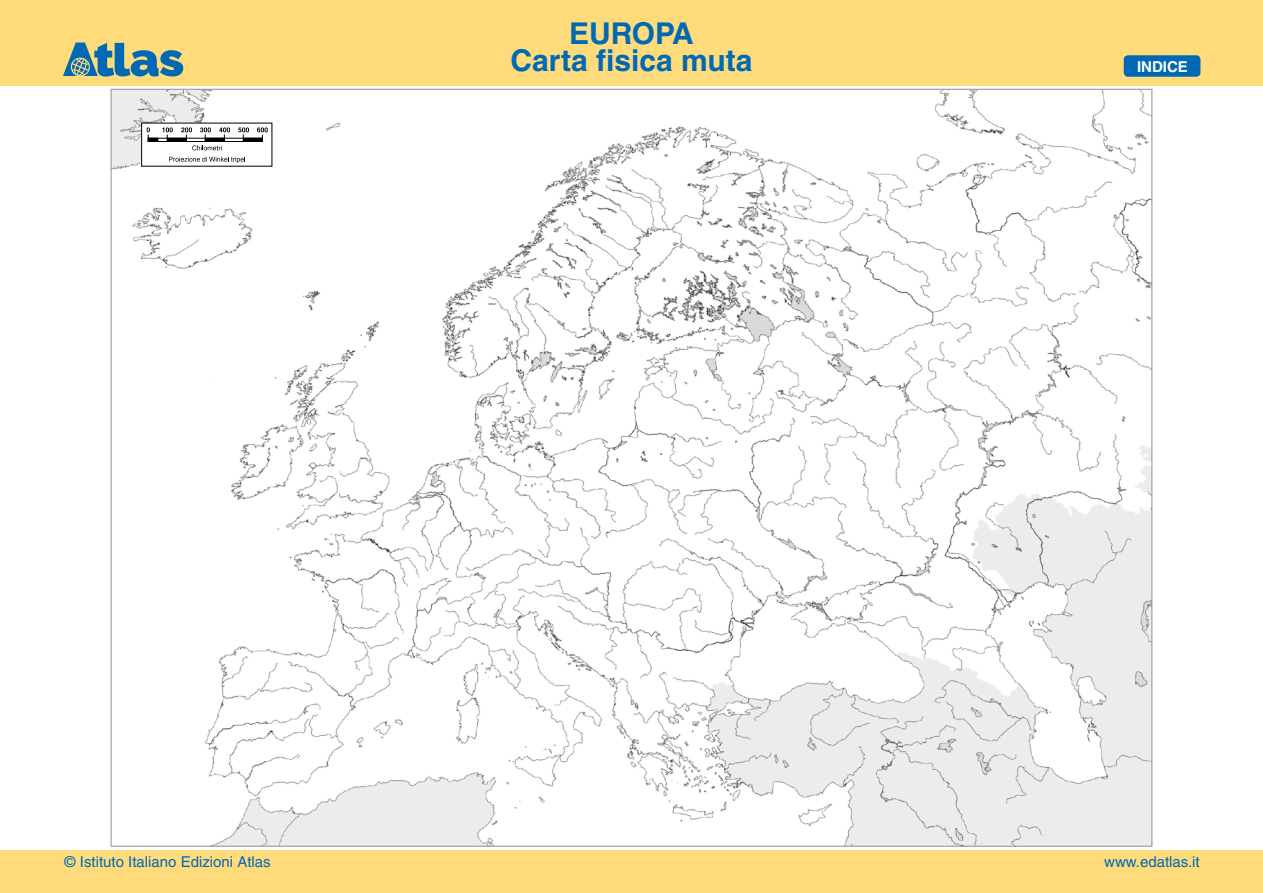
<style>
.page{position:relative;width:1263px;height:893px;background:#fff}
.page>*{position:absolute;margin:0;border:0;box-sizing:border-box;transform-origin:0 0}
.t1{font:700 30px/27px "Helvetica";color:#0069b4;text-align:center}
.t2{font:15px "Helvetica";color:#0069b4}
.t3{font:700 15px "Helvetica";color:#fff}
</style>
<div class="page">
<div style="left:0;top:850px;width:1263px;height:43px;background:#ffdb7c"></div>
<div style="left:0;top:0;width:1263px;height:85px;background:#ffdb7c"></div>
<svg style="left:63px;top:43px;width:120px;height:34px"></svg>
<div style="left:1124px;top:55px;width:76px;height:22px;background:#0069b4;border-radius:4px"></div>
<img style="left:113px;top:91px;width:1037px;height:754px">
<div style="left:142px;top:123px;width:130px;height:43px;background:#fff"></div>
<div style="left:148px;top:138px;width:115px;height:4px;border:1px solid #000"></div>
<div style="left:243px;top:138px;width:20px;height:4px;border:1px solid #000"></div>
<div style="left:167px;top:138px;width:20px;height:4px;border:1px solid #000"></div>
<div style="left:148px;top:138px;width:10px;height:4px;border:1px solid #000"></div>
<svg style="left:257px;top:127px;width:11px;height:14px"></svg>
<svg style="left:238px;top:127px;width:11px;height:14px"></svg>
<svg style="left:147px;top:127px;width:26px;height:14px"></svg>
<svg style="left:169px;top:157px;width:76px;height:6px"></svg>
<svg style="left:181px;top:127px;width:49px;height:23px"></svg>
<h1 class="t1" style="left:511px;top:20px;width:243px">EUROPA<br>Carta fisica muta</h1>
<p class="t2" style="left:65px;top:853px;width:208px">© Istituto Italiano Edizioni Atlas</p>
<p class="t3" style="left:1137px;top:57px;width:52px">INDICE</p>
<p class="t2" style="left:1104px;top:853px;width:97px">www.edatlas.it</p>
</div>
